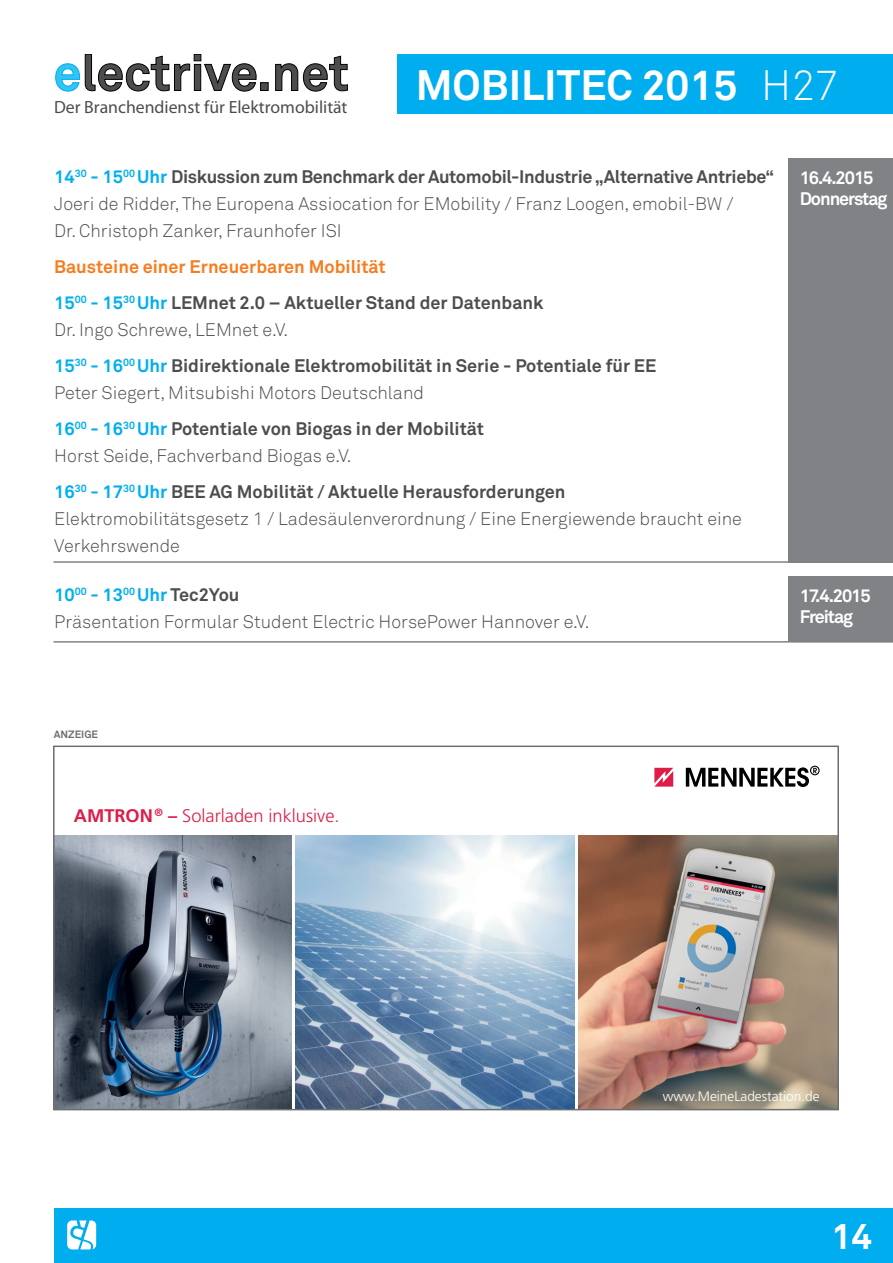
<style>
.page{position:relative;width:893px;height:1263px;background:#fff}
.page>*{position:absolute;margin:0;border:0;box-sizing:border-box;transform-origin:0 0}
.t1{font:700 42px "Akkurat";color:#fff}
.t2{font:700 36px "Akkurat";color:#fff}
.t3{font:300 18.3px "Frutiger LT Std";color:#dd1d48}
.t4{font:300 18px/27px "Akkurat";color:#4d4d4f}
.t5{font:700 18px/36px "Akkurat";color:#4d4d4f}
.t6{font:700 18px/21.6px "Akkurat";letter-spacing:-.06em;color:#fff}
.t7{font:17.7px "Myriad Pro";color:#4d4d4f}
.t8{font:300 13.65px "Frutiger LT Std";color:#fff}
.t9{font:700 10.5px "Akkurat";color:#6d6e71}
.s1{font-weight:300}
.s2{font-weight:700;color:#00aeef}
.s3{font-weight:700}
.s4{color:#f57d20}
.s5{color:#00aeef}
</style>
<div class="page">
<div style="left:54px;top:1209px;width:839px;height:54px;background:#00aeef"></div>
<svg style="left:67px;top:1220px;width:29px;height:29px"></svg>
<div style="left:788px;top:158px;width:105px;height:405px;background:#808285"></div>
<hr style="left:53px;top:561px;width:840px;height:2px;background:#808285">
<div style="left:788px;top:577px;width:105px;height:65px;background:#808285"></div>
<hr style="left:53px;top:641px;width:840px;height:2px;background:#808285">
<div style="left:398px;top:54px;width:495px;height:60px;background:#00aeef"></div>
<svg style="left:55px;top:54px;width:293px;height:38px"></svg>
<img style="left:56px;top:765px;width:780px;height:342px">
<div style="left:53px;top:745px;width:786px;height:365px;border:2px solid #6d6e71"></div>
<p class="t7" style="left:54px;top:96px;width:295px">Der Branchendienst für Elektromobilität</p>
<h1 class="t1" style="left:416px;top:58px;width:425px">MOBILITEC 2015 <span class="s1">H27</span></h1>
<p class="t4" style="left:54px;top:163px;width:721px"><span class="s2">14</span><sup>30</sup> <span class="s2">- 15</span><sup>00</sup> <span class="s2">Uhr</span> <span class="s3">Diskussion zum Benchmark der Automobil-Industrie „Alternative Antriebe“<br></span>Joeri de Ridder, The Europena Assiocation for EMobility / Franz Loogen, emobil-BW /<br>Dr. Christoph Zanker, Fraunhofer ISI</p>
<p class="t5" style="left:54px;top:249px;width:491px"><span class="s4">Bausteine einer Erneuerbaren Mobilität<br></span><span class="s5">15</span><sup>00</sup> <span class="s5">- 15</span><sup>30</sup> <span class="s5">Uhr</span> LEMnet 2.0 – Aktueller Stand der Datenbank</p>
<p class="t5" style="left:54px;top:312px;width:604px"><span class="s1">Dr. Ingo Schrewe, LEMnet e.V.<br></span><span class="s5">15</span><sup>30</sup> <span class="s5">- 16</span><sup>00</sup> <span class="s5">Uhr</span> Bidirektionale Elektromobilität in Serie - Potentiale für EE</p>
<p class="t4" style="left:54px;top:375px;width:431px;line-height:36px">Peter Siegert, Mitsubishi Motors Deutschland<br><span class="s2">16</span><sup>00</sup> <span class="s2">- 16</span><sup>30</sup> <span class="s2">Uhr</span> <span class="s3">Potentiale von Biogas in der Mobilität</span></p>
<p class="t5" style="left:54px;top:438px;width:513px"><span class="s1">Horst Seide, Fachverband Biogas e.V.<br></span><span class="s5">16</span><sup>30</sup> <span class="s5">- 17</span><sup>30</sup> <span class="s5">Uhr</span> BEE AG Mobilität / Aktuelle Herausforderungen</p>
<p class="t4" style="left:54px;top:505px;width:689px">Elektromobilitätsgesetz 1 / Ladesäulenverordnung / Eine Energiewende braucht eine<br>Verkehrswende</p>
<p class="t4" style="left:54px;top:581px;width:537px"><span class="s2">10</span><sup>00</sup> <span class="s2">- 13</span><sup>00</sup> <span class="s2">Uhr</span> <span class="s3">Tec2You<br></span>Präsentation Formular Student Electric HorsePower Hannover e.V.</p>
<p class="t6" style="left:800px;top:166px;width:89px">16.4.2015<br>Donnerstag</p>
<p class="t6" style="left:800px;top:584px;width:72px">17.4.2015<br>Freitag</p>
<p class="t9" style="left:54px;top:727px;width:46px">ANZEIGE</p>
<p class="t3" style="left:74px;top:805px;width:267px"><span class="s3">AMTRON</span> <sup>®</sup> <span class="s3">–</span> Solarladen inklusive.</p>
<p class="t8" style="left:663px;top:1088px;width:158px">www.MeineLadestation.de</p>
<h2 class="t2" style="left:831px;top:1214px;width:43px">14</h2>
</div>
